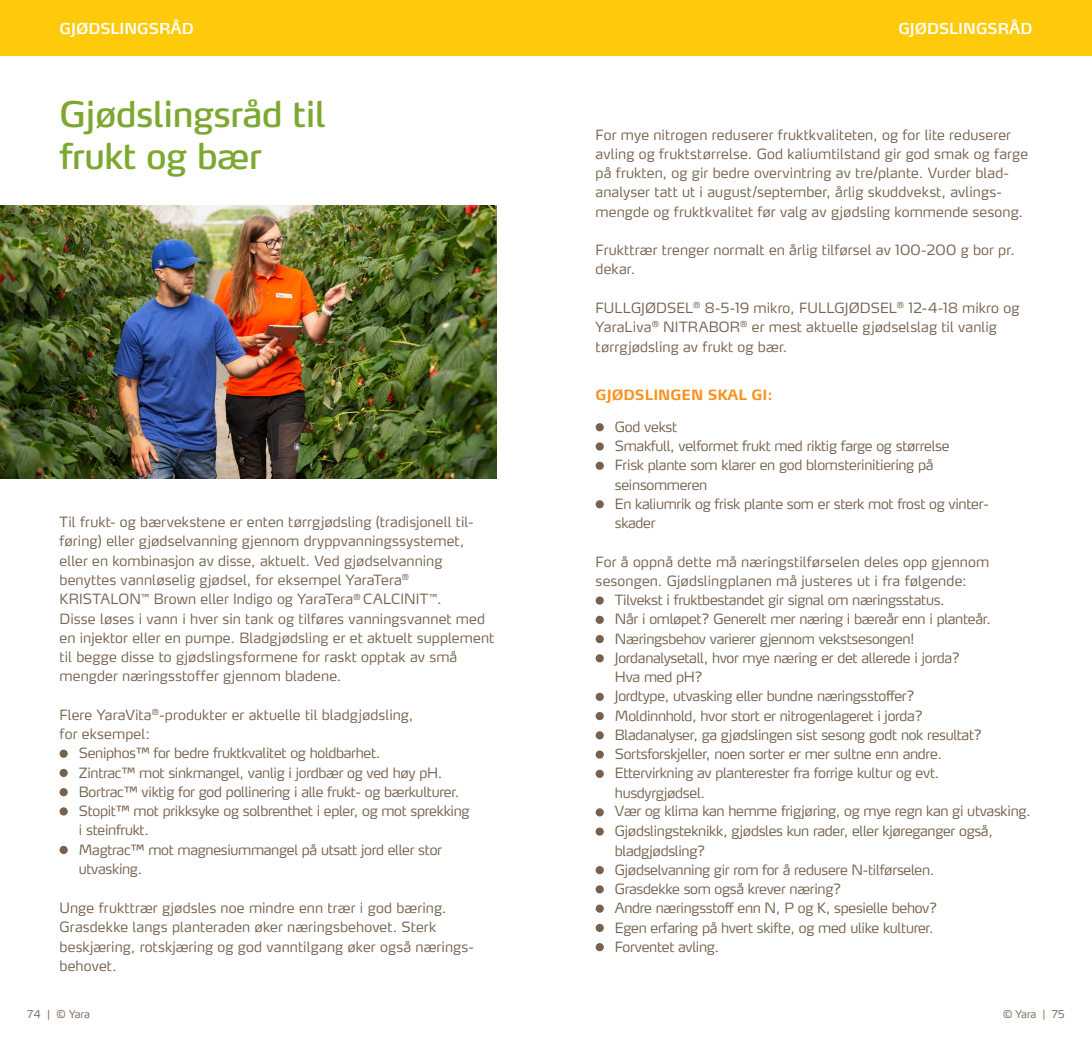
<style>
.page{position:relative;width:1092px;height:1042px;background:#fff}
.page>*{position:absolute;margin:0;border:0;box-sizing:border-box;transform-origin:0 0}
.t1{font:35px "Yara Max LF";letter-spacing:-.01em;color:#7da830}
.t2{font:600 14.88px "Yara Max LF";color:#fff}
.overskrift_artikkel{font:300 14px/19.2px "Yara Max LF";color:#75614d}
.overskrift_artikkel-2{font:300 14px/19.2px "Yara Max LF";letter-spacing:-.02em;color:#75614d}
.t3{font:700 14px "Yara Max LF";color:#f7931d}
.t4{font:300 10.5px "Yara Max LF";letter-spacing:-.005em;color:#75614d}
</style>
<div class="page">
<div style="left:546px;top:0;width:545px;height:55px;background:#feca0a"></div>
<div style="left:0;top:0;width:546px;height:55px;background:#feca0a"></div>
<div style="left:60px;top:749px;width:8px;height:9px;background:#75614d;border-radius:50%"></div>
<div style="left:60px;top:769px;width:8px;height:8px;background:#75614d;border-radius:50%"></div>
<div style="left:60px;top:788px;width:8px;height:8px;background:#75614d;border-radius:50%"></div>
<div style="left:60px;top:807px;width:8px;height:8px;background:#75614d;border-radius:50%"></div>
<div style="left:60px;top:846px;width:8px;height:8px;background:#75614d;border-radius:50%"></div>
<img style="left:0;top:206px;width:496px;height:273px">
<div style="left:595px;top:423px;width:8px;height:8px;background:#75614d;border-radius:50%"></div>
<div style="left:595px;top:442px;width:8px;height:9px;background:#75614d;border-radius:50%"></div>
<div style="left:595px;top:462px;width:8px;height:8px;background:#75614d;border-radius:50%"></div>
<div style="left:595px;top:500px;width:8px;height:8px;background:#75614d;border-radius:50%"></div>
<div style="left:595px;top:596px;width:8px;height:9px;background:#75614d;border-radius:50%"></div>
<div style="left:595px;top:616px;width:8px;height:8px;background:#75614d;border-radius:50%"></div>
<div style="left:595px;top:635px;width:8px;height:8px;background:#75614d;border-radius:50%"></div>
<div style="left:595px;top:654px;width:8px;height:8px;background:#75614d;border-radius:50%"></div>
<div style="left:595px;top:693px;width:8px;height:8px;background:#75614d;border-radius:50%"></div>
<div style="left:595px;top:712px;width:8px;height:8px;background:#75614d;border-radius:50%"></div>
<div style="left:595px;top:731px;width:8px;height:8px;background:#75614d;border-radius:50%"></div>
<div style="left:595px;top:750px;width:8px;height:9px;background:#75614d;border-radius:50%"></div>
<div style="left:595px;top:770px;width:8px;height:8px;background:#75614d;border-radius:50%"></div>
<div style="left:595px;top:808px;width:8px;height:8px;background:#75614d;border-radius:50%"></div>
<div style="left:595px;top:827px;width:8px;height:9px;background:#75614d;border-radius:50%"></div>
<div style="left:595px;top:866px;width:8px;height:8px;background:#75614d;border-radius:50%"></div>
<div style="left:595px;top:885px;width:8px;height:8px;background:#75614d;border-radius:50%"></div>
<div style="left:595px;top:904px;width:8px;height:9px;background:#75614d;border-radius:50%"></div>
<div style="left:595px;top:924px;width:8px;height:8px;background:#75614d;border-radius:50%"></div>
<div style="left:595px;top:943px;width:8px;height:8px;background:#75614d;border-radius:50%"></div>
<p class="t2" style="left:60px;top:19px;width:136px">GJØDSLINGSRÅD</p>
<p class="t2" style="left:898px;top:19px;width:136px">GJØDSLINGSRÅD</p>
<p class="t1" style="left:60px;top:92px;width:268px">Gjødslingsråd til</p>
<p class="t1" style="left:60px;top:134px;width:204px">frukt og bær</p>
<p class="overskrift_artikkel" style="left:60px;top:512px;width:415px">Til frukt- og bærvekstene er enten tørrgjødsling (tradisjonell til-</p>
<p class="overskrift_artikkel" style="left:60px;top:531px;width:406px">føring) eller gjødselvanning gjennom dryppvanningssystemet,</p>
<p class="overskrift_artikkel" style="left:60px;top:551px;width:384px">eller en kombinasjon av disse, aktuelt. Ved gjødselvanning</p>
<p class="overskrift_artikkel" style="left:60px;top:570px;width:384px">benyttes vannløselig gjødsel, for eksempel YaraTera<sup>®<br></sup>KRISTALON<sup>™</sup> Brown eller Indigo og YaraTera<sup>®</sup> CALCINIT<sup>™</sup>.</p>
<p class="overskrift_artikkel" style="left:60px;top:608px;width:436px">Disse løses i vann i hver sin tank og tilføres vanningsvannet med en injektor eller en pumpe. Bladgjødsling er et aktuelt supplement til begge disse to gjødslingsformene for raskt opptak av små mengder næringsstoffer gjennom bladene.</p>
<p class="overskrift_artikkel" style="left:60px;top:705px;width:355px">Flere YaraVita<sup>®</sup>-produkter er aktuelle til bladgjødsling,</p>
<p class="overskrift_artikkel" style="left:60px;top:724px;width:92px">for eksempel:</p>
<p class="overskrift_artikkel-2" style="left:79px;top:743px;width:303px">Seniphos™ for bedre fruktkvalitet og holdbarhet.</p>
<p class="overskrift_artikkel-2" style="left:79px;top:762px;width:365px">Zintrac™ mot sinkmangel, vanlig i jordbær og ved høy pH.</p>
<p class="overskrift_artikkel-2" style="left:79px;top:782px;width:382px">Bortrac™ viktig for god pollinering i alle frukt- og bærkulturer.</p>
<p class="overskrift_artikkel-2" style="left:79px;top:801px;width:392px">Stopit™ mot prikksyke og solbrenthet i epler, og mot sprekking</p>
<p class="overskrift_artikkel-2" style="left:79px;top:820px;width:72px">i steinfrukt.</p>
<p class="overskrift_artikkel-2" style="left:79px;top:839px;width:364px">Magtrac™ mot magnesiummangel på utsatt jord eller stor utvasking.</p>
<p class="overskrift_artikkel" style="left:60px;top:898px;width:388px">Unge frukttrær gjødsles noe mindre enn trær i god bæring.</p>
<p class="overskrift_artikkel" style="left:60px;top:917px;width:378px">Grasdekke langs planteraden øker næringsbehovet. Sterk</p>
<p class="overskrift_artikkel" style="left:60px;top:936px;width:416px">beskjæring, rotskjæring og god vanntilgang øker også nærings-</p>
<p class="overskrift_artikkel" style="left:60px;top:956px;width:59px">behovet.</p>
<p class="overskrift_artikkel" style="left:595px;top:124px;width:434px">For mye nitrogen reduserer fruktkvaliteten, og for lite reduserer avling og fruktstørrelse. God kaliumtilstand gir god smak og farge på frukten, og gir bedre overvintring av tre/plante. Vurder blad-</p>
<p class="overskrift_artikkel" style="left:595px;top:182px;width:429px">analyser tatt ut i august/september, årlig skuddvekst, avlings&shy;mengde og fruktkvalitet før valg av gjødsling kommende sesong.</p>
<p class="overskrift_artikkel" style="left:595px;top:240px;width:421px">Frukttrær trenger normalt en årlig tilførsel av 100-200 g bor pr. dekar.</p>
<p class="overskrift_artikkel" style="left:595px;top:298px;width:425px">FULLGJØDSEL<sup>®</sup> 8-5-19 mikro, FULLGJØDSEL<sup>®</sup> 12-4-18 mikro og<br>YaraLiva<sup>®</sup> NITRABOR<sup>®</sup> er mest aktuelle gjødselslag til vanlig</p>
<p class="overskrift_artikkel" style="left:595px;top:337px;width:193px">tørrgjødsling av frukt og bær.</p>
<p class="t3" style="left:595px;top:386px;width:179px">GJØDSLINGEN SKAL GI:</p>
<p class="overskrift_artikkel-2" style="left:615px;top:417px;width:64px">God vekst</p>
<p class="overskrift_artikkel-2" style="left:615px;top:436px;width:336px">Smakfull, velformet frukt med riktig farge og størrelse</p>
<p class="overskrift_artikkel-2" style="left:615px;top:455px;width:320px">Frisk plante som klarer en god blomsterinitiering på seinsommeren</p>
<p class="overskrift_artikkel-2" style="left:615px;top:494px;width:375px">En kaliumrik og frisk plante som er sterk mot frost og vinter&shy;skader</p>
<p class="overskrift_artikkel" style="left:595px;top:551px;width:395px">For å oppnå dette må næringstilførselen deles opp gjennom</p>
<p class="overskrift_artikkel" style="left:595px;top:571px;width:372px">sesongen. Gjødslingplanen må justeres ut i fra følgende:</p>
<p class="overskrift_artikkel-2" style="left:615px;top:590px;width:331px">Tilvekst i fruktbestandet gir signal om næringsstatus.</p>
<p class="overskrift_artikkel-2" style="left:615px;top:609px;width:377px">Når i omløpet? Generelt mer næring i bæreår enn i planteår.</p>
<p class="overskrift_artikkel-2" style="left:615px;top:628px;width:301px">Næringsbehov varierer gjennom vekstsesongen!</p>
<p class="overskrift_artikkel-2" style="left:615px;top:648px;width:346px">Jordanalysetall, hvor mye næring er det allerede i jorda?<br>Hva med pH?</p>
<p class="overskrift_artikkel-2" style="left:615px;top:686px;width:301px">Jordtype, utvasking eller bundne næringsstoffer?</p>
<p class="overskrift_artikkel-2" style="left:615px;top:705px;width:309px">Moldinnhold, hvor stort er nitrogenlageret i jorda?</p>
<p class="overskrift_artikkel-2" style="left:615px;top:725px;width:368px">Bladanalyser, ga gjødslingen sist sesong godt nok resultat?</p>
<p class="overskrift_artikkel-2" style="left:615px;top:744px;width:329px">Sortsforskjeller, noen sorter er mer sultne enn andre.</p>
<p class="overskrift_artikkel-2" style="left:615px;top:763px;width:326px">Ettervirkning av planterester fra forrige kultur og evt.</p>
<p class="overskrift_artikkel-2" style="left:615px;top:782px;width:92px">husdyrgjødsel.</p>
<p class="overskrift_artikkel-2" style="left:615px;top:801px;width:417px">Vær og klima kan hemme frigjøring, og mye regn kan gi utvasking.</p>
<p class="overskrift_artikkel-2" style="left:615px;top:821px;width:379px">Gjødslingsteknikk, gjødsles kun rader, eller kjøreganger også,</p>
<p class="overskrift_artikkel-2" style="left:615px;top:840px;width:92px">bladgjødsling?</p>
<p class="overskrift_artikkel-2" style="left:615px;top:859px;width:321px">Gjødselvanning gir rom for å redusere N-tilførselen.</p>
<p class="overskrift_artikkel-2" style="left:615px;top:879px;width:228px">Grasdekke som også krever næring?</p>
<p class="overskrift_artikkel-2" style="left:615px;top:898px;width:324px">Andre næringsstoff enn N, P og K, spesielle behov?</p>
<p class="overskrift_artikkel-2" style="left:615px;top:917px;width:320px">Egen erfaring på hvert skifte, og med ulike kulturer.</p>
<p class="overskrift_artikkel-2" style="left:615px;top:936px;width:106px">Forventet avling.</p>
<p class="t4" style="left:27px;top:1007px;width:64px">74 | © Yara</p>
<p class="t4" style="left:1002px;top:1007px;width:63px">© Yara | 75</p>
</div>
